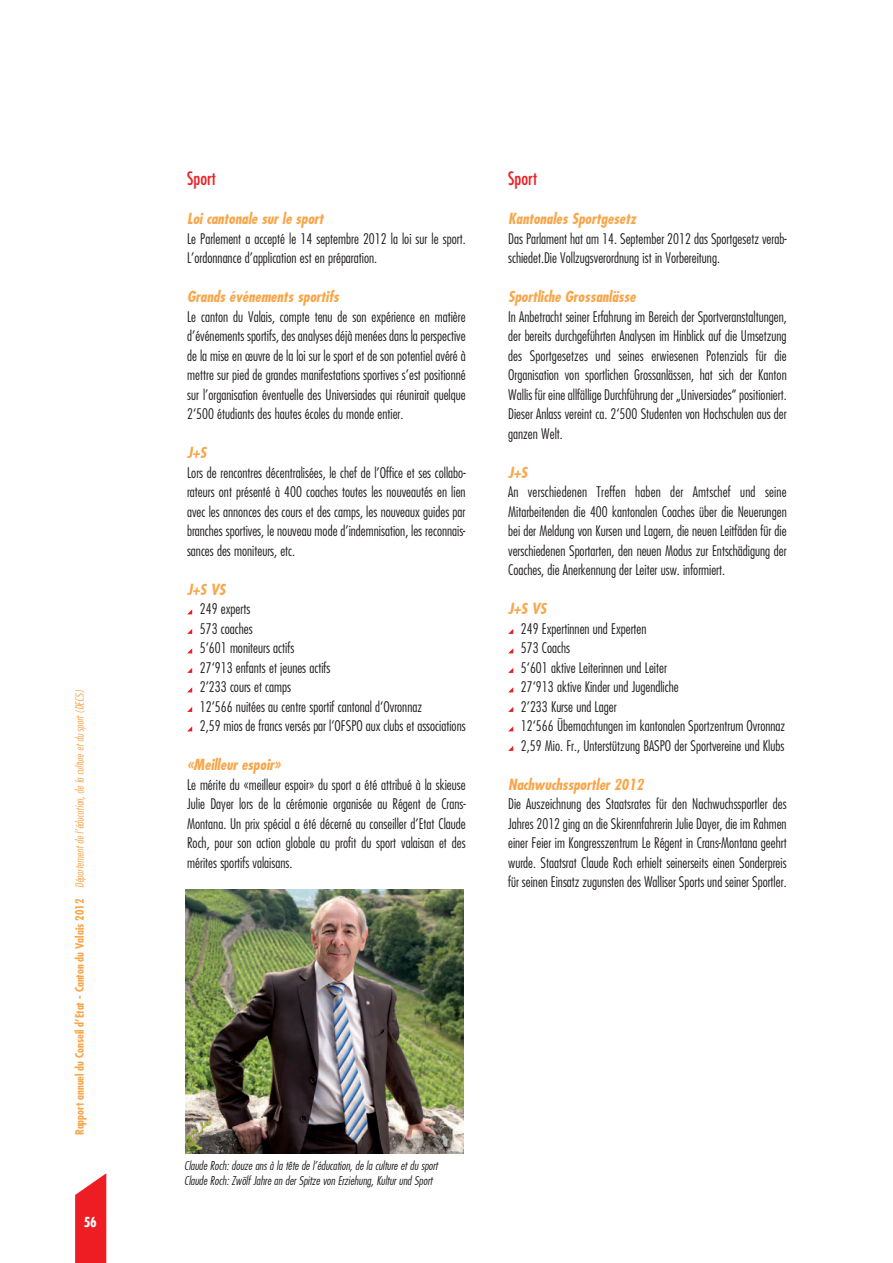
<style>
.page{position:relative;width:893px;height:1263px;background:#fff}
.page>*{position:absolute;margin:0;border:0;box-sizing:border-box;transform-origin:0 0}
.t1{font:18px "Fujiyama";color:#ee1d23}
.t2{font:italic 700 15px "Fujiyama";color:#f9a64a}
.t3{font:300 14.25px/19.5px "Fujiyama";color:#231f20;text-align:justify}
.t4{font:13.5px "Fujiyama";color:#fff}
.t5{font:italic 300 12px/15px "Fujiyama";color:#231f20}
.t6{font:italic 300 11.25px "Fujiyama";color:#f9a64a}
.s1{font-weight:400;font-style:normal}
</style>
<div class="page">
<svg style="left:75px;top:1173px;width:31px;height:90px;background:#f03a3f"></svg>
<svg style="left:508px;top:629px;width:5px;height:5px"></svg>
<svg style="left:508px;top:648px;width:5px;height:5px"></svg>
<svg style="left:508px;top:668px;width:5px;height:5px"></svg>
<svg style="left:508px;top:687px;width:5px;height:5px"></svg>
<svg style="left:508px;top:707px;width:5px;height:5px"></svg>
<svg style="left:508px;top:726px;width:5px;height:5px"></svg>
<svg style="left:508px;top:746px;width:5px;height:5px"></svg>
<svg style="left:187px;top:609px;width:5px;height:5px"></svg>
<svg style="left:187px;top:629px;width:5px;height:5px"></svg>
<svg style="left:187px;top:648px;width:5px;height:5px"></svg>
<svg style="left:187px;top:668px;width:5px;height:5px"></svg>
<svg style="left:187px;top:687px;width:5px;height:5px"></svg>
<svg style="left:187px;top:707px;width:5px;height:5px"></svg>
<svg style="left:187px;top:726px;width:5px;height:5px"></svg>
<img style="left:185px;top:889px;width:279px;height:264px">
<p class="t6" style="left:73px;top:1135px;width:447px;rotate:-90deg"><span class="s1">Rapport annuel du Conseil d’Etat - Canton du Valais 2012</span> Département de l’éducation, de la culture et du sport (DECS)</p>
<p class="t4" style="left:84px;top:1213px;width:15px">56</p>
<p class="t1" style="left:187px;top:167px;width:30px">Sport</p>
<p class="t2" style="left:187px;top:209px;width:138px">Loi cantonale sur le sport</p>
<p class="t3" style="left:187px;top:229px;width:280px">Le Parlement a accepté le 14 septembre 2012 la loi sur le sport.<br>L’ordonnance d’application est en préparation.</p>
<p class="t2" style="left:187px;top:287px;width:153px">Grands événements sportifs</p>
<p class="t3" style="left:187px;top:307px;width:280px">Le canton du Valais, compte tenu de son expérience en matière d’événements sportifs, des analyses déjà menées dans la perspective de la mise en œuvre de la loi sur le sport et de son potentiel avéré à mettre sur pied de grandes manifestations sportives s’est positionné sur l’organisation éventuelle des Universiades qui réunirait quelque 2‘500 étudiants des hautes écoles du monde entier.</p>
<p class="t2" style="left:187px;top:443px;width:21px">J+S</p>
<p class="t3" style="left:187px;top:463px;width:280px">Lors de rencontres décentralisées, le chef de l’Office et ses collabo&shy;rateurs ont présenté à 400 coaches toutes les nouveautés en lien avec les annonces des cours et des camps, les nouveaux guides par branches sportives, le nouveau mode d’indemnisation, les reconnais&shy;sances des moniteurs, etc.</p>
<p class="t2" style="left:187px;top:580px;width:40px">J+S VS</p>
<p class="t3" style="left:200px;top:599px;width:267px;text-align:left">249 experts<br>573 coaches<br>5‘601 moniteurs actifs<br>27‘913 enfants et jeunes actifs<br>2’233 cours et camps<br>12’566 nuitées au centre sportif cantonal d‘Ovronnaz<br>2,59 mios de francs versés par l’OFSPO aux clubs et associations</p>
<p class="t2" style="left:187px;top:755px;width:95px">«Meilleur espoir»</p>
<p class="t3" style="left:187px;top:775px;width:280px">Le mérite du «meilleur espoir» du sport a été attribué à la skieuse Julie Dayer lors de la cérémonie organisée au Régent de Crans-Montana. Un prix spécial a été décerné au conseiller d’Etat Claude Roch, pour son action globale au profit du sport valaisan et des mérites sportifs valaisans.</p>
<p class="t1" style="left:508px;top:167px;width:30px">Sport</p>
<p class="t2" style="left:508px;top:209px;width:129px">Kantonales Sportgesetz</p>
<p class="t3" style="left:508px;top:229px;width:280px">Das Parlament hat am 14. September 2012 das Sportgesetz verab&shy;schiedet.Die Vollzugsverordnung ist in Vorbereitung.</p>
<p class="t2" style="left:508px;top:287px;width:129px">Sportliche Grossanlässe</p>
<p class="t3" style="left:508px;top:307px;width:280px">In Anbetracht seiner Erfahrung im Bereich der Sportveranstaltungen, der bereits durchgeführten Analysen im Hinblick auf die Umsetzung des Sportgesetzes und seines erwiesenen Potenzials für die Organisation von sportlichen Grossanlässen, hat sich der Kanton Wallis für eine allfällige Durchführung der „Universiades“ positioniert.<br>Dieser Anlass vereint ca. 2‘500 Studenten von Hochschulen aus der ganzen Welt.</p>
<p class="t2" style="left:508px;top:463px;width:21px">J+S</p>
<p class="t3" style="left:508px;top:482px;width:280px">An verschiedenen Treffen haben der Amtschef und seine Mitarbeitenden die 400 kantonalen Coaches über die Neuerungen bei der Meldung von Kursen und Lagern, die neuen Leitfäden für die verschiedenen Sportarten, den neuen Modus zur Entschädigung der Coaches, die Anerkennung der Leiter usw. informiert.</p>
<p class="t2" style="left:508px;top:599px;width:40px">J+S VS</p>
<p class="t3" style="left:521px;top:619px;width:266px;text-align:left">249 Expertinnen und Experten<br>573 Coachs<br>5‘601 aktive Leiterinnen und Leiter<br>27‘913 aktive Kinder und Jugendliche<br>2’233 Kurse und Lager<br>12‘566 Übernachtungen im kantonalen Sportzentrum Ovronnaz 2,59 Mio. Fr., Unterstützung BASPO der Sportvereine und Klubs</p>
<p class="t2" style="left:508px;top:775px;width:137px">Nachwuchssportler 2012</p>
<p class="t3" style="left:508px;top:794px;width:280px">Die Auszeichnung des Staatsrates für den Nachwuchssportler des Jahres 2012 ging an die Skirennfahrerin Julie Dayer, die im Rahmen einer Feier im Kongresszentrum Le Régent in Crans-Montana geehrt wurde. Staatsrat Claude Roch erhielt seinerseits einen Sonderpreis für seinen Einsatz zugunsten des Walliser Sports und seiner Sportler.</p>
<p class="t5" style="left:184px;top:1157px;width:255px">Claude Roch: douze ans à la tête de l’éducation, de la culture et du sport<br>Claude Roch: Zwölf Jahre an der Spitze von Erziehung, Kultur und Sport</p>
</div>
